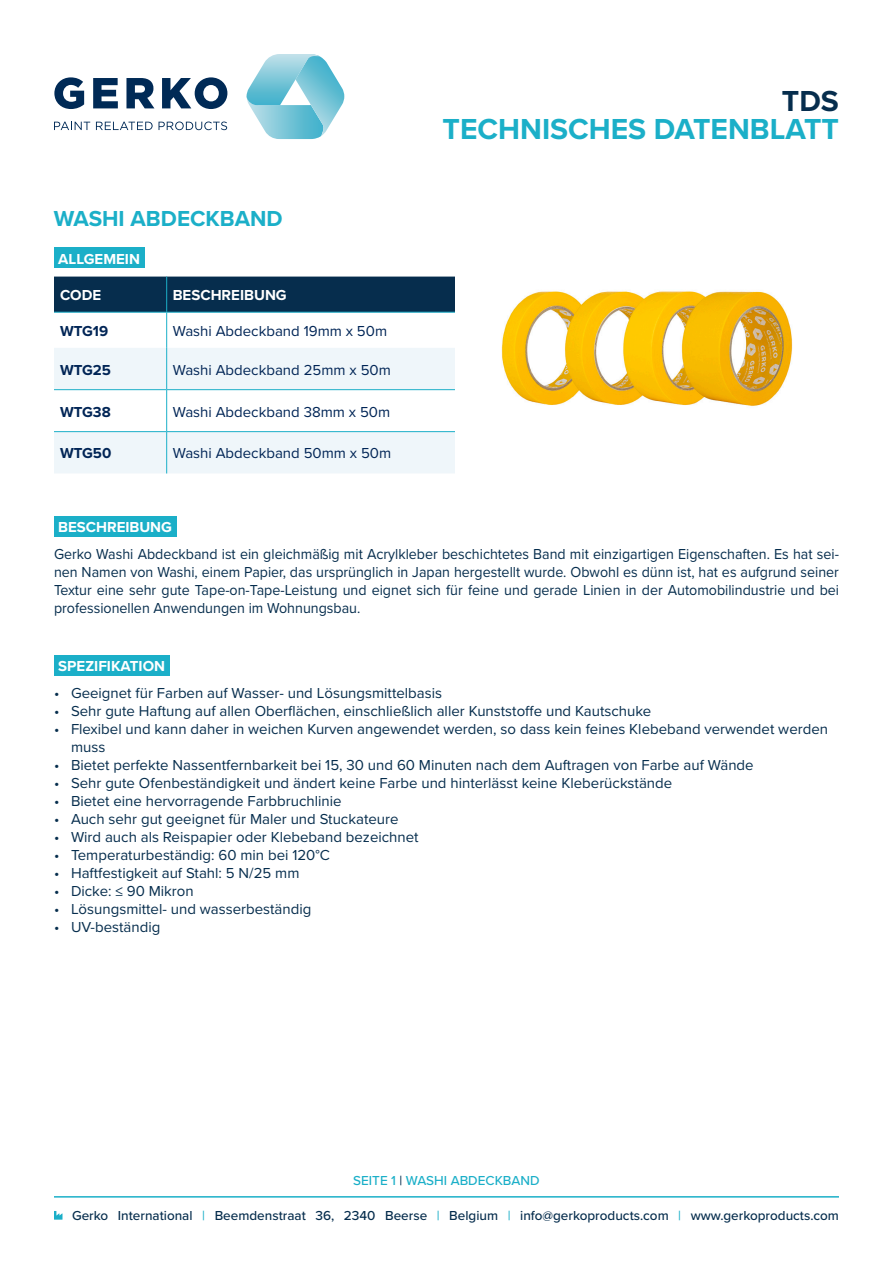
<style>
.page{position:relative;width:893px;height:1263px;background:#fff}
.page>*{position:absolute;margin:0;border:0;box-sizing:border-box;transform-origin:0 0}
.t1{font:700 30px "Proxima Nova";color:#1bafc8}
.t2{font:700 30px "Proxima Nova";color:#062d4d}
.t3{font:700 22.5px "Proxima Nova";color:#1bafc8}
.Alineastijl{font:15px/18px "Proxima Nova";color:#062d4d}
.Alineastijl-2{font:15px/18px "Proxima Nova";color:#062d4d;text-align:justify;scale:.95 1}
.t4{font:15px "Proxima Nova";color:#012556}
.t5{font:700 15px "Proxima Nova";color:#fff}
.t6{font:700 15px "Proxima Nova";color:#012556}
.t7{font:500 13.5px "Proxima Nova";color:#062d4d}
.t8{font:500 13.5px "Proxima Nova";color:#1bafc8}
.s1{color:#062d4d}
.s2{color:#1bafc8}
</style>
<div class="page">
<div style="left:54px;top:516px;width:122px;height:20px;background:#1bafc8"></div>
<div style="left:54px;top:655px;width:115px;height:21px;background:#1bafc8"></div>
<div style="left:54px;top:247px;width:90px;height:21px;background:#1bafc8"></div>
<div style="left:54px;top:277px;width:401px;height:35px;background:#062d4d"></div>
<svg style="left:54px;top:348px;width:401px;height:125px;fill:#eff6fa"></svg>
<hr style="left:166px;top:277px;width:1px;height:35px;background:#1bafc8">
<hr style="left:54px;top:312px;width:113px;height:1px;background:#1bafc8">
<hr style="left:167px;top:312px;width:667px;height:1px;background:#1bafc8">
<hr style="left:166px;top:313px;width:1px;height:35px;background:#1bafc8">
<hr style="left:166px;top:348px;width:1px;height:41px;background:#1bafc8">
<hr style="left:166px;top:432px;width:1px;height:41px;background:#1bafc8">
<hr style="left:54px;top:389px;width:113px;height:1px;background:#1bafc8">
<hr style="left:167px;top:389px;width:667px;height:1px;background:#1bafc8">
<hr style="left:166px;top:390px;width:1px;height:41px;background:#1bafc8">
<hr style="left:54px;top:431px;width:113px;height:1px;background:#1bafc8">
<hr style="left:167px;top:431px;width:667px;height:1px;background:#1bafc8">
<svg style="left:54px;top:122px;width:36px;height:8px"></svg>
<svg style="left:96px;top:122px;width:57px;height:8px"></svg>
<svg style="left:159px;top:122px;width:68px;height:8px"></svg>
<svg style="left:54px;top:77px;width:30px;height:32px"></svg>
<svg style="left:93px;top:78px;width:25px;height:30px"></svg>
<svg style="left:126px;top:78px;width:28px;height:30px"></svg>
<svg style="left:162px;top:77px;width:65px;height:32px"></svg>
<svg style="left:246px;top:54px;width:98px;height:85px"></svg>
<svg style="left:54px;top:1211px;width:8px;height:8px"></svg>
<hr style="left:54px;top:1196px;width:785px;height:1px;background:#1bafc8">
<img style="left:456px;top:291px;width:378px;height:141px">
<p class="t3" style="left:54px;top:202px;width:230px">WASHI ABDECKBAND</p>
<p class="t5" style="left:58px;top:247px;width:83px">ALLGEMEIN</p>
<p class="t5" style="left:60px;top:284px;width:43px">CODE</p>
<p class="t5" style="left:173px;top:284px;width:116px">BESCHREIBUNG</p>
<p class="t6" style="left:60px;top:320px;width:50px">WTG19</p>
<p class="t4" style="left:173px;top:320px;width:216px">Washi Abdeckband 19mm x 50m</p>
<p class="t6" style="left:60px;top:358px;width:53px">WTG25</p>
<p class="t4" style="left:173px;top:358px;width:220px">Washi Abdeckband 25mm x 50m</p>
<p class="t6" style="left:60px;top:400px;width:52px">WTG38</p>
<p class="t4" style="left:173px;top:400px;width:219px">Washi Abdeckband 38mm x 50m</p>
<p class="t6" style="left:60px;top:442px;width:53px">WTG50</p>
<p class="t4" style="left:173px;top:442px;width:220px">Washi Abdeckband 50mm x 50m</p>
<p class="t5" style="left:58px;top:516px;width:115px">BESCHREIBUNG</p>
<p class="t2" style="left:782px;top:78px;width:58px">TDS</p>
<p class="t1" style="left:443px;top:107px;width:398px">TECHNISCHES DATENBLATT</p>
<p class="Alineastijl-2" style="left:54px;top:544px;width:828px">Gerko Washi Abdeckband ist ein gleichmäßig mit Acrylkleber beschichtetes Band mit einzigartigen Eigenschaften. Es hat sei&shy;nen Namen von Washi, einem Papier, das ursprünglich in Japan hergestellt wurde. Obwohl es dünn ist, hat es aufgrund seiner Textur eine sehr gute Tape-on-Tape-Leistung und eignet sich für feine und gerade Linien in der Automobilindustrie und bei professionellen Anwendungen im Wohnungsbau.</p>
<p class="t5" style="left:58px;top:655px;width:108px">SPEZIFIKATION</p>
<p class="Alineastijl" style="left:54px;top:683px;width:390px">• Geeignet für Farben auf Wasser- und Lösungsmittelbasis</p>
<p class="Alineastijl" style="left:54px;top:701px;width:599px">• Sehr gute Haftung auf allen Oberflächen, einschließlich aller Kunststoffe und Kautschuke</p>
<p class="Alineastijl" style="left:71px;top:719px;width:758px;text-indent:-17px">• Flexibel und kann daher in weichen Kurven angewendet werden, so dass kein feines Klebeband verwendet werden muss</p>
<p class="Alineastijl" style="left:54px;top:755px;width:701px">• Bietet perfekte Nassentfernbarkeit bei 15, 30 und 60 Minuten nach dem Auftragen von Farbe auf Wände</p>
<p class="Alineastijl" style="left:54px;top:773px;width:620px">• Sehr gute Ofenbeständigkeit und ändert keine Farbe und hinterlässt keine Kleberückstände</p>
<p class="Alineastijl" style="left:54px;top:791px;width:289px">• Bietet eine hervorragende Farbbruchlinie</p>
<p class="Alineastijl" style="left:54px;top:809px;width:346px">• Auch sehr gut geeignet für Maler und Stuckateure</p>
<p class="Alineastijl" style="left:54px;top:827px;width:366px">• Wird auch als Reispapier oder Klebeband bezeichnet</p>
<p class="Alineastijl" style="left:54px;top:845px;width:277px">• Temperaturbeständig: 60 min bei 120°C</p>
<p class="Alineastijl" style="left:54px;top:863px;width:247px">• Haftfestigkeit auf Stahl: 5 N/25 mm</p>
<p class="Alineastijl" style="left:54px;top:881px;width:141px">• Dicke: ≤ 90 Mikron</p>
<p class="Alineastijl" style="left:54px;top:899px;width:259px">• Lösungsmittel- und wasserbeständig</p>
<p class="Alineastijl" style="left:54px;top:917px;width:108px">• UV-beständig</p>
<p class="t8" style="left:353px;top:1170px;width:188px">SEITE 1 <span class="s1">|</span> WASHI ABDECKBAND</p>
<p class="t7" style="left:72px;top:1205px;width:768px">Gerko International <span class="s2">|</span> Beemdenstraat 36, 2340 Beerse <span class="s2">|</span> Belgium <span class="s2">|</span> info@gerkoproducts.com <span class="s2">|</span> www.gerkoproducts.com</p>
</div>
